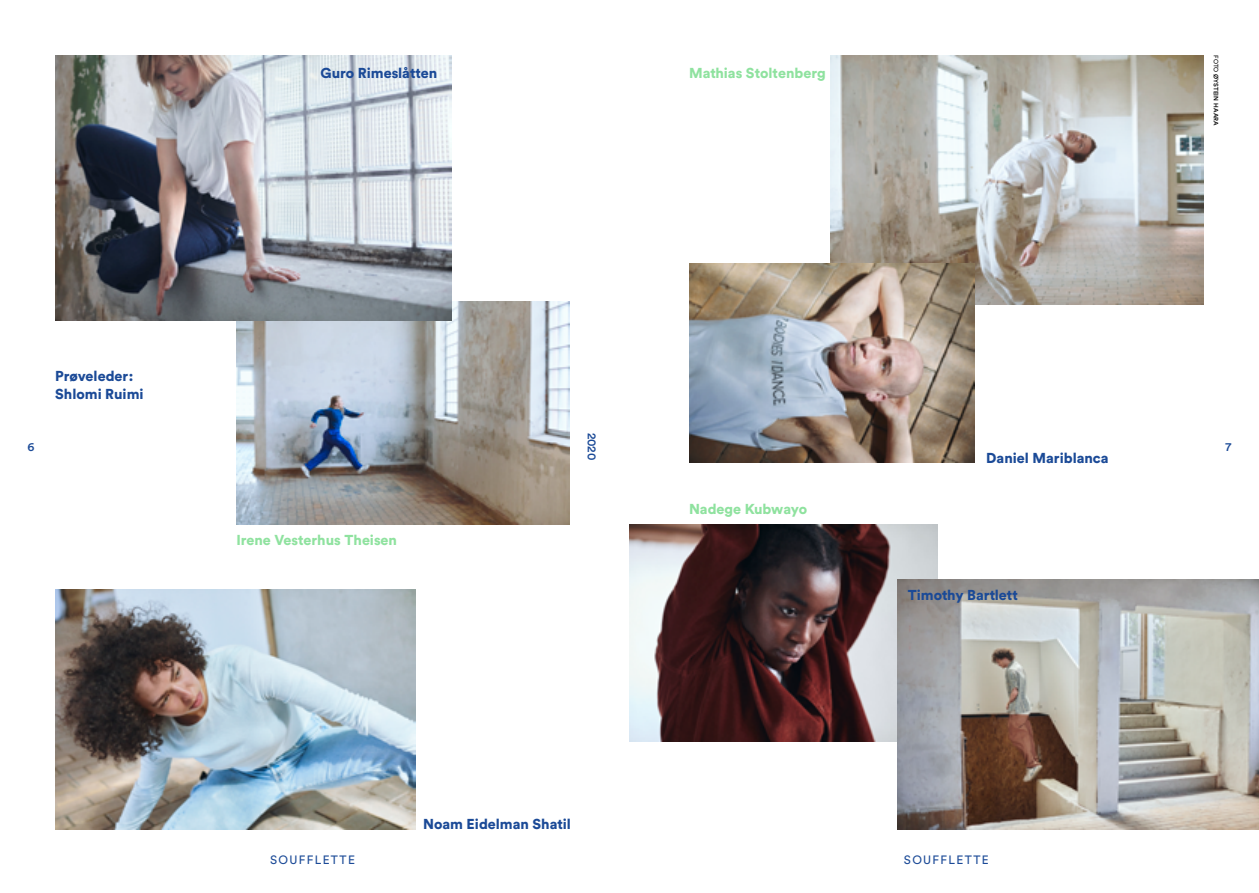
<style>
.page{position:relative;width:1259px;height:893px;background:#fff}
.page>*{position:absolute;margin:0;border:0;box-sizing:border-box;transform-origin:0 0}
.t1{font:900 14.25px/18px "Circular Pro";color:#1b4a97}
.t2{font:900 14.25px "Circular Pro";color:#8fe29f}
.t3{font:12px "Circular Pro";letter-spacing:.11em;color:#1b4a97}
.t4{font:500 12px "Circular Pro";color:#1b4a97}
.t5{font:500 6.3px "Circular Pro";color:#000}
.s1{font-weight:400}
</style>
<div class="page">
<img style="left:236px;top:302px;width:334px;height:222px">
<img style="left:629px;top:524px;width:309px;height:217px">
<img style="left:55px;top:56px;width:396px;height:264px">
<img style="left:830px;top:55px;width:373px;height:249px">
<img style="left:55px;top:589px;width:360px;height:240px">
<img style="left:897px;top:580px;width:362px;height:249px">
<img style="left:689px;top:264px;width:285px;height:199px">
<p class="t1" style="left:55px;top:367px;width:90px">Prøveleder:<br>Shlomi Ruimi</p>
<p class="t1" style="left:320px;top:63px;width:118px">Guro Rimeslåtten</p>
<p class="t2" style="left:689px;top:63px;width:138px">Mathias Stoltenberg</p>
<p class="t5" style="left:1220px;top:55px;width:72px;rotate:90deg"><span class="s1">foto</span> øystein haara</p>
<p class="t4" style="left:28px;top:439px;width:8px">6</p>
<p class="t4" style="left:600px;top:433px;width:29px;rotate:90deg">2020</p>
<p class="t4" style="left:1225px;top:439px;width:7px">7</p>
<p class="t1" style="left:986px;top:448px;width:124px">Daniel Mariblanca</p>
<p class="t2" style="left:236px;top:530px;width:162px">Irene Vesterhus Theisen</p>
<p class="t1" style="left:423px;top:814px;width:149px">Noam Eidelman Shatil</p>
<p class="t2" style="left:689px;top:499px;width:120px">Nadege Kubwayo</p>
<p class="t1" style="left:908px;top:585px;width:111px">Timothy Bartlett</p>
<p class="t3" style="left:270px;top:852px;width:86px">SOUFFLETTE</p>
<p class="t3" style="left:904px;top:852px;width:86px">SOUFFLETTE</p>
</div>
